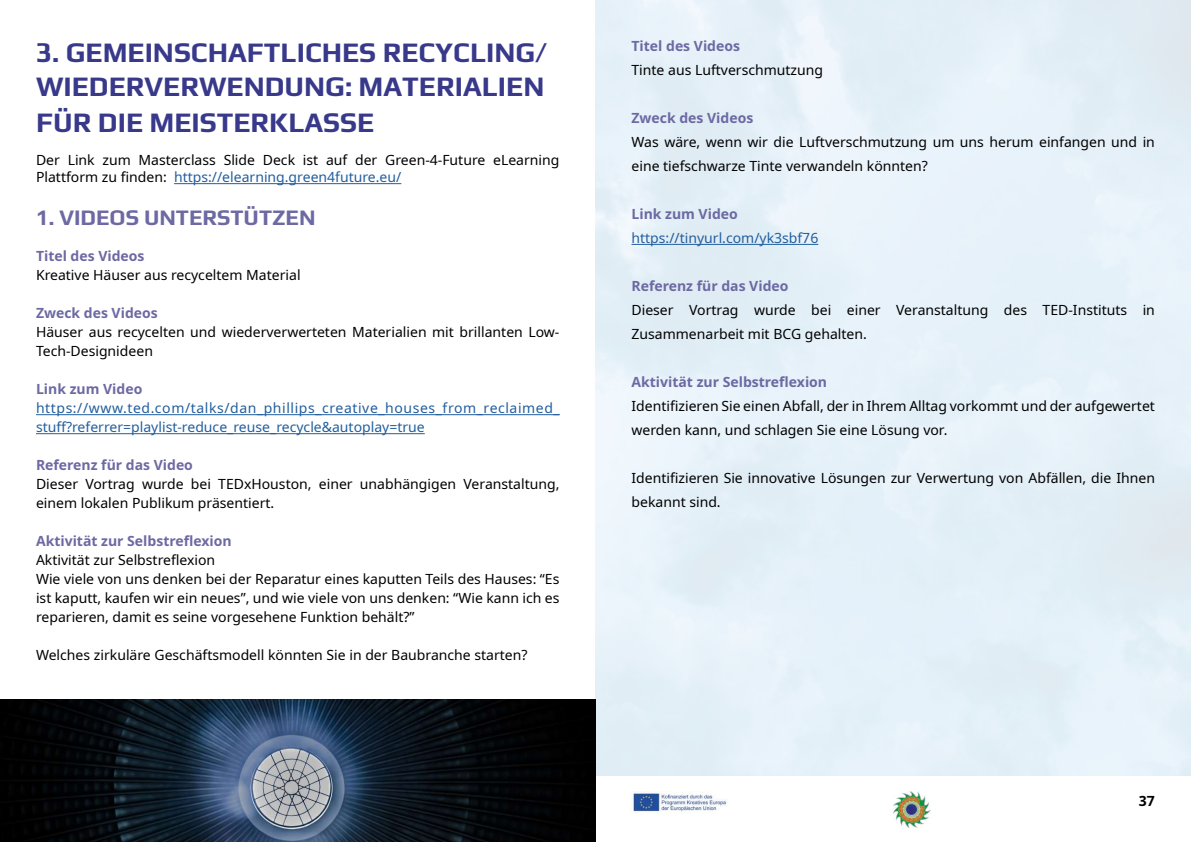
<style>
.page{position:relative;width:1191px;height:842px;background:#fff}
.page>*{position:absolute;margin:0;border:0;box-sizing:border-box;transform-origin:0 0}
.t1{font:700 28px/33.6px "Play";color:#38398a}
.t2{font:700 22px "Play";color:#6c69a3}
.t3{font:14px/19px "Noto Sans";color:#000}
.t4{font:700 14px "Noto Sans";color:#6c69a3}
.t5{font:14px/19px "Noto Sans";letter-spacing:.02em;color:#215e9e}
.t6{font:14px "Noto Sans";color:#215e9e}
.t7{font:700 14px "Noto Sans";color:#000}
.s1{color:#215e9e}
</style>
<div class="page">
<img style="left:631px;top:791px;width:96px;height:23px">
<img style="left:893px;top:791px;width:37px;height:37px">
<hr style="left:174px;top:183px;width:227px;height:1px;background:#215e9e">
<hr style="left:36px;top:414px;width:523px;height:1px;background:#215e9e">
<hr style="left:36px;top:433px;width:389px;height:1px;background:#215e9e">
<img style="left:0;top:699px;width:596px;height:143px">
<hr style="left:631px;top:244px;width:187px;height:1px;background:#215e9e">
<h1 class="t1" style="left:36px;top:34px;width:513px">3. GEMEINSCHAFTLICHES RECYCLING/<br>WIEDERVERWENDUNG: MATERIALIEN</h1>
<h1 class="t1" style="left:36px;top:103px;width:340px">FÜR DIE MEISTERKLASSE</h1>
<p class="t3" style="left:36px;top:152px;width:525px;line-height:16.8px">Der Link zum Masterclass Slide Deck ist auf der Green-4-Future eLearning<br>Plattform zu finden: <span class="s1">https://elearning.green4future.eu/</span></p>
<h2 class="t2" style="left:36px;top:202px;width:281px">1. VIDEOS UNTERSTÜTZEN</h2>
<p class="t4" style="left:36px;top:246px;width:110px">Titel des Videos</p>
<p class="t3" style="left:36px;top:266px;width:266px">Kreative Häuser aus recyceltem Material</p>
<p class="t4" style="left:36px;top:303px;width:123px">Zweck des Videos</p>
<p class="t3" style="left:36px;top:323px;width:525px">Häuser aus recycelten und wiederverwerteten Materialien mit brillanten Low-<br>Tech-Designideen</p>
<p class="t4" style="left:36px;top:379px;width:108px">Link zum Video</p>
<p class="t5" style="left:36px;top:399px;width:525px">https://www.ted.com/talks/dan_phillips_creative_houses_from_reclaimed_ stuff?referrer=playlist-reduce_reuse_recycle&amp;autoplay=true</p>
<p class="t4" style="left:36px;top:455px;width:158px">Referenz für das Video</p>
<p class="t3" style="left:36px;top:475px;width:525px">Dieser Vortrag wurde bei TEDxHouston, einer unabhängigen Veranstaltung, einem lokalen Publikum präsentiert.</p>
<p class="t4" style="left:36px;top:531px;width:197px">Aktivität zur Selbstreflexion</p>
<p class="t3" style="left:36px;top:551px;width:525px">Aktivität zur Selbstreflexion<br>Wie viele von uns denken bei der Reparatur eines kaputten Teils des Hauses: “Es ist kaputt, kaufen wir ein neues”, und wie viele von uns denken: “Wie kann ich es reparieren, damit es seine vorgesehene Funktion behält?”</p>
<p class="t3" style="left:36px;top:646px;width:493px">Welches zirkuläre Geschäftsmodell könnten Sie in der Baubranche starten?</p>
<p class="t4" style="left:631px;top:36px;width:110px">Titel des Videos</p>
<p class="t3" style="left:631px;top:61px;width:193px">Tinte aus Luftverschmutzung</p>
<p class="t4" style="left:631px;top:108px;width:123px">Zweck des Videos</p>
<p class="t3" style="left:631px;top:130px;width:525px;line-height:24px">Was wäre, wenn wir die Luftverschmutzung um uns herum einfangen und in eine tiefschwarze Tinte verwandeln könnten?</p>
<p class="t4" style="left:631px;top:204px;width:108px">Link zum Video</p>
<p class="t6" style="left:631px;top:228px;width:188px">https://tinyurl.com/yk3sbf76</p>
<p class="t4" style="left:631px;top:276px;width:158px">Referenz für das Video</p>
<p class="t3" style="left:631px;top:298px;width:525px;line-height:24px">Dieser Vortrag wurde bei einer Veranstaltung des TED-Instituts in<br>Zusammenarbeit mit BCG gehalten.</p>
<p class="t4" style="left:631px;top:372px;width:197px">Aktivität zur Selbstreflexion</p>
<p class="t3" style="left:631px;top:394px;width:525px;line-height:24px">Identifizieren Sie einen Abfall, der in Ihrem Alltag vorkommt und der aufgewertet werden kann, und schlagen Sie eine Lösung vor.</p>
<p class="t3" style="left:631px;top:466px;width:525px;line-height:24px">Identifizieren Sie innovative Lösungen zur Verwertung von Abfällen, die Ihnen bekannt sind.</p>
<p class="t7" style="left:1139px;top:791px;width:18px">37</p>
</div>
